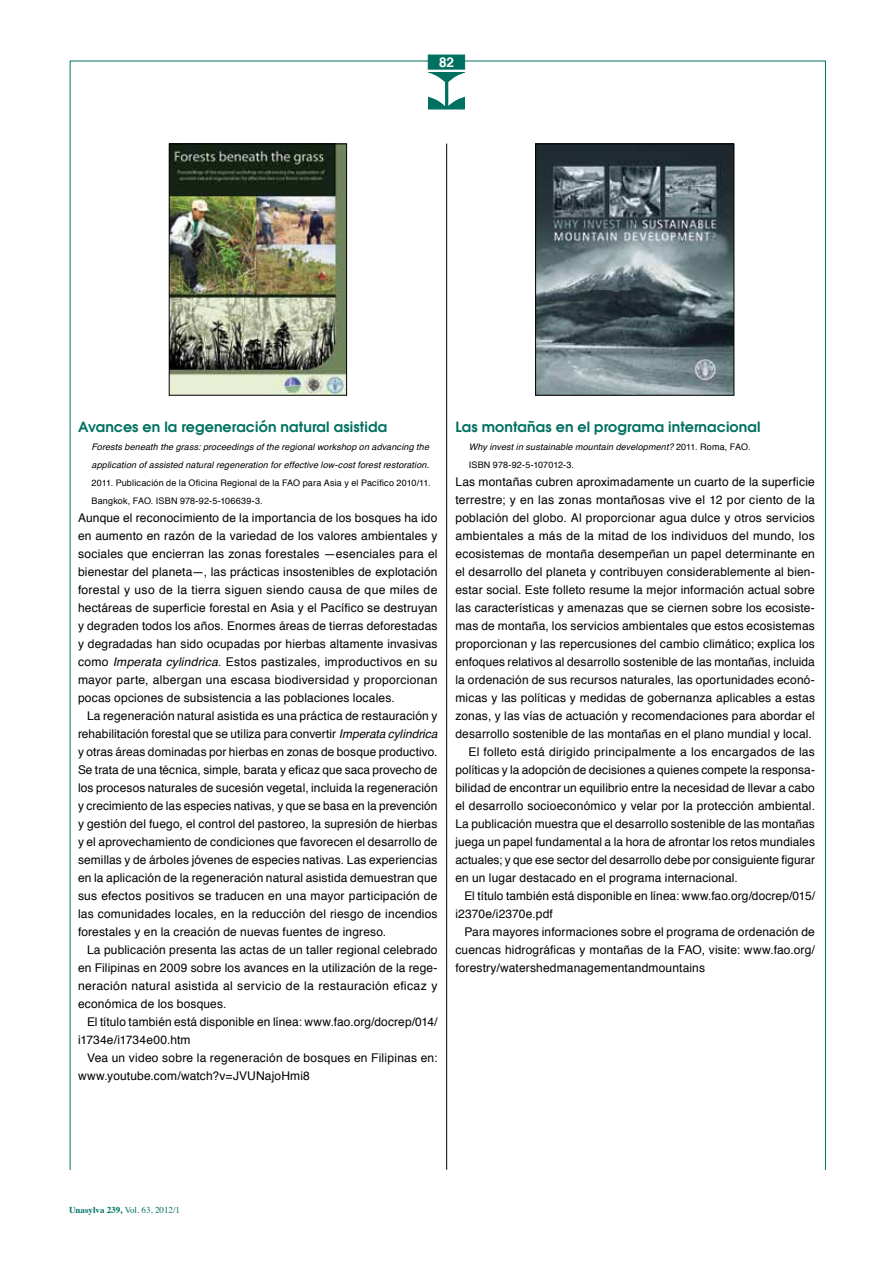
<style>
.page{position:relative;width:893px;height:1263px;background:#fff}
.page>*{position:absolute;margin:0;border:0;box-sizing:border-box;transform-origin:0 0}
.t1{font:600 14.25px "Avant Garde";letter-spacing:.01em;color:#007161}
.t2{font:700 13.5px "Helvetica";color:#fff}
.t3{font:12px/18px "Helvetica";letter-spacing:.01em;color:#000;text-align:justify}
.t4{font:italic 9px/18px "Helvetica";letter-spacing:.015em;color:#000}
.t5{font:9px/18px "Helvetica";letter-spacing:.02em;color:#000}
.t6{font:9px "Times";color:#007161}
.s1{font-style:italic}
.s2{font-style:normal}
.s3{font-weight:700}
</style>
<div class="page">
<div style="left:428px;top:55px;width:37px;height:14px;background:#007161;border:1px solid #007161"></div>
<img style="left:428px;top:72px;width:37px;height:37px">
<hr style="left:446px;top:144px;width:1px;height:1026px;background:#000">
<img style="left:171px;top:146px;width:174px;height:248px">
<div style="left:169px;top:144px;width:178px;height:252px;border:1px solid #000"></div>
<img style="left:537px;top:146px;width:195px;height:248px">
<div style="left:535px;top:144px;width:199px;height:252px;border:1px solid #000"></div>
<p class="t2" style="left:439px;top:51px;width:17px">82</p>
<p class="t1" style="left:78px;top:417px;width:311px">Avances en la regeneración natural asistida</p>
<p class="t4" style="left:92px;top:438px;width:339px">Forests beneath the grass: proceedings of the regional workshop on advancing the application of assisted natural regeneration for effective low-cost forest restoration.</p>
<p class="t5" style="left:92px;top:474px;width:341px">2011. Publicación de la Oficina Regional de la FAO para Asia y el Pacífico 2010/11.<br>Bangkok, FAO. ISBN 978-92-5-106639-3.</p>
<p class="t3" style="left:78px;top:509px;width:361px">Aunque el reconocimiento de la importancia de los bosques ha ido en aumento en razón de la variedad de los valores ambientales y sociales que encierran las zonas forestales —esenciales para el bienestar del planeta—, las prácticas insostenibles de explotación forestal y uso de la tierra siguen siendo causa de que miles de hectáreas de superficie forestal en Asia y el Pacífico se destruyan y degraden todos los años. Enormes áreas de tierras deforestadas y degradadas han sido ocupadas por hierbas altamente invasivas como <span class="s1">Imperata cylindrica</span>. Estos pastizales, improductivos en su mayor parte, albergan una escasa biodiversidad y proporcionan pocas opciones de subsistencia a las poblaciones locales.</p>
<p class="t3" style="left:78px;top:707px;width:361px;text-indent:9px">La regeneración natural asistida es una práctica de restauración y rehabilitación forestal que se utiliza para convertir <span class="s1">Imperata cylindrica </span>y otras áreas dominadas por hierbas en zonas de bosque productivo.<br>Se trata de una técnica, simple, barata y eficaz que saca provecho de los procesos naturales de sucesión vegetal, incluida la regeneración y crecimiento de las especies nativas, y que se basa en la prevención y gestión del fuego, el control del pastoreo, la supresión de hierbas y el aprovechamiento de condiciones que favorecen el desarrollo de semillas y de árboles jóvenes de especies nativas. Las experiencias en la aplicación de la regeneración natural asistida demuestran que sus efectos positivos se traducen en una mayor participación de las comunidades locales, en la reducción del riesgo de incendios forestales y en la creación de nuevas fuentes de ingreso.</p>
<p class="t3" style="left:78px;top:941px;width:361px;text-indent:9px">La publicación presenta las actas de un taller regional celebrado en Filipinas en 2009 sobre los avances en la utilización de la rege&shy;neración natural asistida al servicio de la restauración eficaz y económica de los bosques.</p>
<p class="t3" style="left:78px;top:1013px;width:361px;text-indent:9px">El título también está disponible en línea: www.fao.org/docrep/014/ i1734e/i1734e00.htm</p>
<p class="t3" style="left:78px;top:1049px;width:361px;text-indent:9px">Vea un video sobre la regeneración de bosques en Filipinas en: www.youtube.com/watch?v=JVUNajoHmi8</p>
<p class="t1" style="left:455px;top:417px;width:307px">Las montañas en el programa internacional</p>
<p class="t4" style="left:469px;top:438px;width:283px">Why invest in sustainable mountain development? <span class="s2">2011. Roma, FAO.<br>ISBN 978-92-5-107012-3.</span></p>
<p class="t3" style="left:455px;top:473px;width:361px">Las montañas cubren aproximadamente un cuarto de la superficie</p>
<p class="t3" style="left:455px;top:491px;width:361px">terrestre; y en las zonas montañosas vive el 12 por ciento de la</p>
<p class="t3" style="left:455px;top:509px;width:361px">población del globo. Al proporcionar agua dulce y otros servicios</p>
<p class="t3" style="left:455px;top:527px;width:361px">ambientales a más de la mitad de los individuos del mundo, los</p>
<p class="t3" style="left:455px;top:545px;width:361px">ecosistemas de montaña desempeñan un papel determinante en</p>
<p class="t3" style="left:455px;top:563px;width:361px">el desarrollo del planeta y contribuyen considerablemente al bien-</p>
<p class="t3" style="left:455px;top:581px;width:361px">estar social. Este folleto resume la mejor información actual sobre</p>
<p class="t3" style="left:455px;top:599px;width:361px">las características y amenazas que se ciernen sobre los ecosiste-</p>
<p class="t3" style="left:455px;top:617px;width:361px">mas de montaña, los servicios ambientales que estos ecosistemas</p>
<p class="t3" style="left:455px;top:635px;width:361px">proporcionan y las repercusiones del cambio climático; explica los</p>
<p class="t3" style="left:455px;top:653px;width:361px">enfoques relativos al desarrollo sostenible de las montañas, incluida</p>
<p class="t3" style="left:455px;top:671px;width:361px">la ordenación de sus recursos naturales, las oportunidades econó-</p>
<p class="t3" style="left:455px;top:689px;width:361px">micas y las políticas y medidas de gobernanza aplicables a estas</p>
<p class="t3" style="left:455px;top:707px;width:361px">zonas, y las vías de actuación y recomendaciones para abordar el</p>
<p class="t3" style="left:455px;top:725px;width:358px">desarrollo sostenible de las montañas en el plano mundial y local.</p>
<p class="t3" style="left:469px;top:743px;width:348px">El folleto está dirigido principalmente a los encargados de las</p>
<p class="t3" style="left:455px;top:761px;width:361px">políticas y la adopción de decisiones a quienes compete la responsa-</p>
<p class="t3" style="left:455px;top:779px;width:361px">bilidad de encontrar un equilibrio entre la necesidad de llevar a cabo</p>
<p class="t3" style="left:455px;top:797px;width:361px">el desarrollo socioeconómico y velar por la protección ambiental.</p>
<p class="t3" style="left:455px;top:815px;width:361px">La publicación muestra que el desarrollo sostenible de las montañas</p>
<p class="t3" style="left:455px;top:833px;width:361px">juega un papel fundamental a la hora de afrontar los retos mundiales</p>
<p class="t3" style="left:455px;top:851px;width:361px">actuales; y que ese sector del desarrollo debe por consiguiente figurar</p>
<p class="t3" style="left:455px;top:869px;width:284px">en un lugar destacado en el programa internacional.</p>
<p class="t3" style="left:464px;top:887px;width:352px">El título también está disponible en línea: www.fao.org/docrep/015/</p>
<p class="t3" style="left:455px;top:905px;width:99px">i2370e/i2370e.pdf</p>
<p class="t3" style="left:464px;top:923px;width:352px">Para mayores informaciones sobre el programa de ordenación de</p>
<p class="t3" style="left:455px;top:941px;width:361px">cuencas hidrográficas y montañas de la FAO, visite: www.fao.org/</p>
<p class="t3" style="left:455px;top:959px;width:251px">forestry/watershedmanagementandmountains</p>
<p class="t6" style="left:69px;top:1201px;width:113px"><span class="s3">Unasylva 239,</span> Vol. 63, 2012/1</p>
</div>
